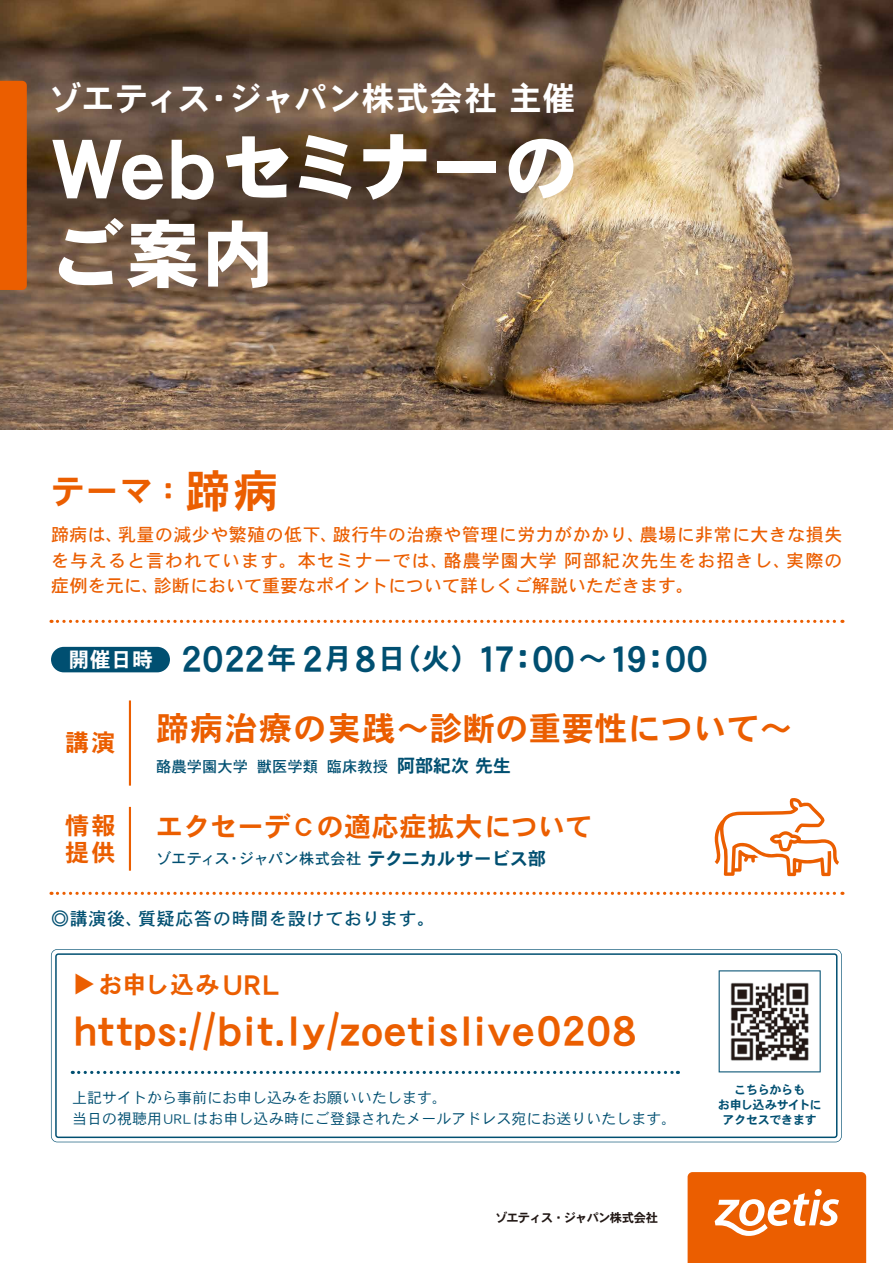
<style>
.page{position:relative;width:893px;height:1263px;background:#fff}
.page>*{position:absolute;margin:0;border:0;box-sizing:border-box;transform-origin:0 0}
.t1{font:74.25px/87.2px "DFHS Gothic Std W9";letter-spacing:-.01em;color:#fff}
.t2{font:45px "DFHS Gothic Std W7";letter-spacing:.03em;color:#eb5e00}
.t3{font:39px "DFHS Gothic Std W7";letter-spacing:.03em;color:#004f71}
.t4{font:33.75px "DFHS Gothic Std W7";color:#eb5e00}
.t5{font:33px "DFHS Gothic Std W7";color:#eb5e00}
.t6{font:33px "DFHS Gothic Std W7";letter-spacing:.01em;color:#fff}
.t7{font:27px "DFHS Gothic Std W7";letter-spacing:.02em;color:#eb5e00}
.t8{font:24px/27px "DFHS Gothic Std W7";letter-spacing:.07em;color:#eb5e00}
.t9{font:24px "DFHS Gothic Std W5";color:#eb5e00}
.t10{font:18px/25.5px "DFHS Gothic Std W5";color:#eb5e00;text-align:justify}
.t11{font:18px "DFHS Gothic Std W5";letter-spacing:.04em;color:#004f71}
.t12{font:15.3px "DFHS Gothic Std W5";color:#004f71}
.t13{font:15px/21px "DFHS Gothic Std W3";color:#004f71}
.t14{font:12.3px "DFHS Gothic Std W7";letter-spacing:-.07em;color:#221815}
.t15{font:12px/15px "DFHS Gothic Std W7";letter-spacing:-.02em;color:#004f71;text-align:center}
.s1{font-size:89.1px}
.s2{font-size:45px}
.s3{font-size:21px;color:#fff}
.s4{font-size:29.25px}
.s5{font-family:"DFHS Gothic Std W7";font-size:18px}
.s6{font-size:30px}
</style>
<div class="page">
<img style="left:0;top:0;width:893px;height:429px">
<svg style="left:51px;top:949px;width:791px;height:193px"></svg>
<svg style="left:55px;top:953px;width:782px;height:185px"></svg>
<svg style="left:688px;top:1172px;width:178px;height:91px;background:#ed711e"></svg>
<div style="left:0;top:81px;width:27px;height:209px;background:#eb5e00"></div>
<div style="left:51px;top:647px;width:119px;height:25px;background:#004f71;border-radius:13px"></div>
<svg style="left:719px;top:970px;width:102px;height:102px"></svg>
<svg style="left:79px;top:1071px;width:599px;height:3px"></svg>
<hr style="left:129px;top:700px;width:2px;height:86px;background:#eb5e00">
<hr style="left:129px;top:807px;width:2px;height:64px;background:#eb5e00">
<svg style="left:714px;top:798px;width:125px;height:78px"></svg>
<svg style="left:51px;top:620px;width:792px;height:3px"></svg>
<svg style="left:51px;top:892px;width:792px;height:3px"></svg>
<h3 class="t6" style="left:48px;top:80px;width:529px">ゾエティス・ジャパン株式会社 主催</h3>
<h1 class="t1" style="left:51px;top:122px;width:529px"><span class="s1">Web</span>セミナーのご案内</h1>
<h3 class="t4" style="left:51px;top:472px;width:229px">テーマ：<span class="s2">蹄病</span></h3>
<p class="t10" style="left:51px;top:522px;width:793px">蹄病は、乳量の減少や繁殖の低下、跛行牛の治療や管理に労力がかかり、農場に非常に大きな損失を与えると言われています。本セミナーでは、酪農学園大学 阿部紀次先生をお招きし、実際の症例を元に、診断において重要なポイントについて詳しくご解説いただきます。</p>
<h3 class="t3" style="left:69px;top:637px;width:640px"><span class="s3">開催日時</span> 2022<span class="s4">年</span> 2<span class="s4">月</span>8<span class="s4">日（火）</span>17：00<span class="s4">～</span>19：00</h3>
<h3 class="t8" style="left:65px;top:728px;width:52px">講演</h3>
<h3 class="t8" style="left:65px;top:812px;width:52px">情報提供</h3>
<h3 class="t5" style="left:156px;top:711px;width:638px">蹄病治療の実践～診断の重要性について～</h3>
<p class="t12" style="left:156px;top:758px;width:356px">酪農学園大学獣医学類臨床教授<span class="s5">阿部紀次 先生</span></p>
<h3 class="t7" style="left:156px;top:811px;width:464px">エクセーデCの適応症拡大について　</h3>
<p class="t12" style="left:156px;top:850px;width:391px">ゾエティス・ジャパン株式会社<span class="s5">テクニカルサービス部</span></p>
<p class="t11" style="left:51px;top:908px;width:386px">◎講演後、質疑応答の時間を設けております。</p>
<h3 class="t9" style="left:98px;top:972px;width:25px;rotate:90deg">▲</h3>
<h3 class="t8" style="left:98px;top:970px;width:183px">お申し込み<span class="s6">URL</span></h3>
<h2 class="t2" style="left:75px;top:1005px;width:563px">https://bit.ly/zoetislive0208</h2>
<p class="t13" style="left:72px;top:1086px;width:606px">上記サイトから事前にお申し込みをお願いいたします。<br>当日の視聴用URLはお申し込み時にご登録されたメールアドレス宛にお送りいたします。</p>
<p class="t15" style="left:718px;top:1082px;width:105px">こちらからも<br>お申し込みサイトにアクセスできます</p>
<p class="t14" style="left:495px;top:1211px;width:165px">ゾエティス・ジャパン株式会社</p>
</div>
